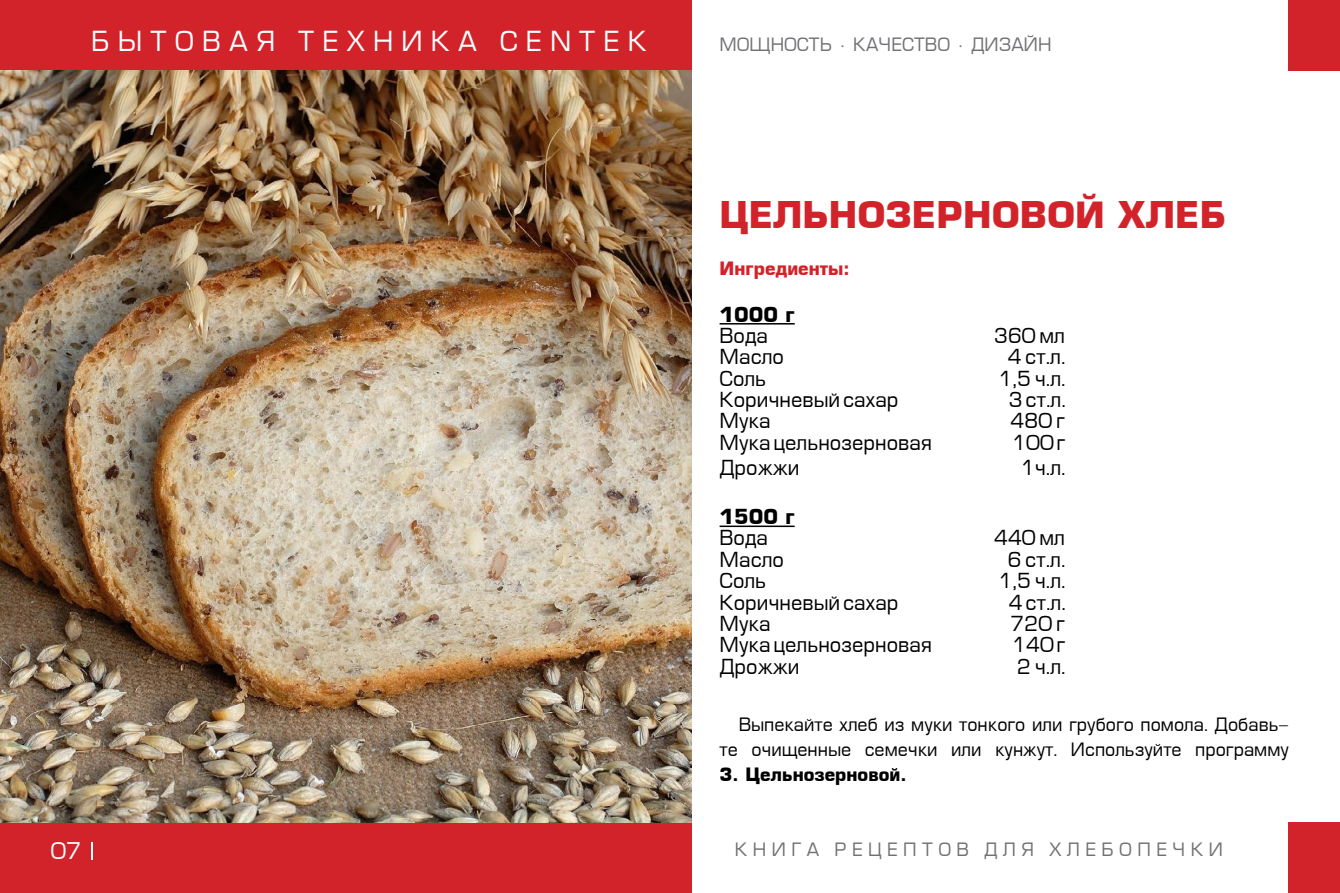
<style>
.page{position:relative;width:1340px;height:893px;background:#fff}
.page>*{position:absolute;margin:0;border:0;box-sizing:border-box;transform-origin:0 0}
.t1{font:700 36px "Europe";color:#d3232a}
.t2{font:27px "Europe";letter-spacing:.3em;color:#fff}
.t3{font:22.5px "Europe";color:#fff}
.t4{font:20.25px "Europe";color:#000}
.t5{font:700 20.25px "Europe";color:#000}
.t6{font:18px/24.8px "Europe";color:#000;text-align:right}
.t7{font:18px "Europe";letter-spacing:.3em;color:#727074}
.t8{font:18px "Europe";color:#727074}
.t9{font:700 18px "Europe";color:#000}
.t10{font:700 18px "Europe";color:#d3232a}
</style>
<div class="page">
<div style="left:0;top:0;width:691px;height:70px;background:#d3232a"></div>
<div style="left:1288px;top:0;width:51px;height:70px;background:#d3232a"></div>
<div style="left:1288px;top:823px;width:51px;height:70px;background:#d3232a"></div>
<div style="left:0;top:823px;width:691px;height:70px;background:#d3232a"></div>
<svg style="left:91px;top:842px;width:2px;height:17px"></svg>
<hr style="left:719px;top:323px;width:75px;height:2px;background:#000">
<hr style="left:719px;top:526px;width:75px;height:1px;background:#000">
<img style="left:0;top:70px;width:691px;height:753px">
<h2 class="t2" style="left:91px;top:27px;width:557px">БЫТОВАЯ ТЕХНИКА CENTEK</h2>
<p class="t8" style="left:719px;top:35px;width:334px">МОЩНОСТЬ · КАЧЕСТВО · ДИЗАЙН</p>
<h1 class="t1" style="left:719px;top:193px;width:508px">ЦЕЛЬНОЗЕРНОВОЙ ХЛЕБ</h1>
<p class="t10" style="left:719px;top:258px;width:132px">Ингредиенты:</p>
<p class="t5" style="left:719px;top:302px;width:77px">1000 г</p>
<p class="t4" style="left:719px;top:325px;width:50px">Вода</p>
<p class="t4" style="left:994px;top:325px;width:73px">360 мл</p>
<p class="t4" style="left:719px;top:346px;width:66px">Масло</p>
<p class="t4" style="left:1007px;top:346px;width:59px">4 ст.л.</p>
<p class="t4" style="left:719px;top:368px;width:48px">Соль</p>
<p class="t4" style="left:998px;top:368px;width:69px">1,5 ч.л.</p>
<p class="t4" style="left:719px;top:389px;width:180px">Коричневый сахар</p>
<p class="t4" style="left:1008px;top:389px;width:59px">3 ст.л.</p>
<p class="t4" style="left:719px;top:410px;width:53px">Мука</p>
<p class="t4" style="left:1010px;top:410px;width:56px">480 г</p>
<p class="t4" style="left:719px;top:432px;width:214px">Мука цельнозерновая</p>
<p class="t4" style="left:1012px;top:432px;width:55px">100 г</p>
<p class="t4" style="left:719px;top:457px;width:82px">Дрожжи</p>
<p class="t4" style="left:1020px;top:457px;width:46px">1ч.л.</p>
<p class="t5" style="left:719px;top:504px;width:77px">1500 г</p>
<p class="t4" style="left:719px;top:527px;width:50px">Вода</p>
<p class="t4" style="left:994px;top:527px;width:73px">440 мл</p>
<p class="t4" style="left:719px;top:549px;width:66px">Масло</p>
<p class="t4" style="left:1007px;top:549px;width:59px">6 ст.л.</p>
<p class="t4" style="left:719px;top:570px;width:48px">Соль</p>
<p class="t4" style="left:998px;top:570px;width:69px">1,5 ч.л.</p>
<p class="t4" style="left:719px;top:592px;width:180px">Коричневый сахар</p>
<p class="t4" style="left:1008px;top:592px;width:59px">4 ст.л.</p>
<p class="t4" style="left:719px;top:613px;width:53px">Мука</p>
<p class="t4" style="left:1010px;top:613px;width:56px">720 г</p>
<p class="t4" style="left:719px;top:634px;width:214px">Мука цельнозерновая</p>
<p class="t4" style="left:1012px;top:634px;width:55px">140 г</p>
<p class="t4" style="left:719px;top:656px;width:82px">Дрожжи</p>
<p class="t4" style="left:1017px;top:656px;width:50px">2 ч.л.</p>
<p class="t6" style="left:719px;top:713px;width:571px">Выпекайте хлеб из муки тонкого или грубого помола. Добавь&shy;те очищенные семечки или кунжут. Используйте программу</p>
<p class="t9" style="left:719px;top:763px;width:189px">3. Цельнозерновой.</p>
<p class="t3" style="left:51px;top:839px;width:32px">07</p>
<p class="t7" style="left:735px;top:840px;width:489px">КНИГА РЕЦЕПТОВ ДЛЯ ХЛЕБОПЕЧКИ</p>
</div>
